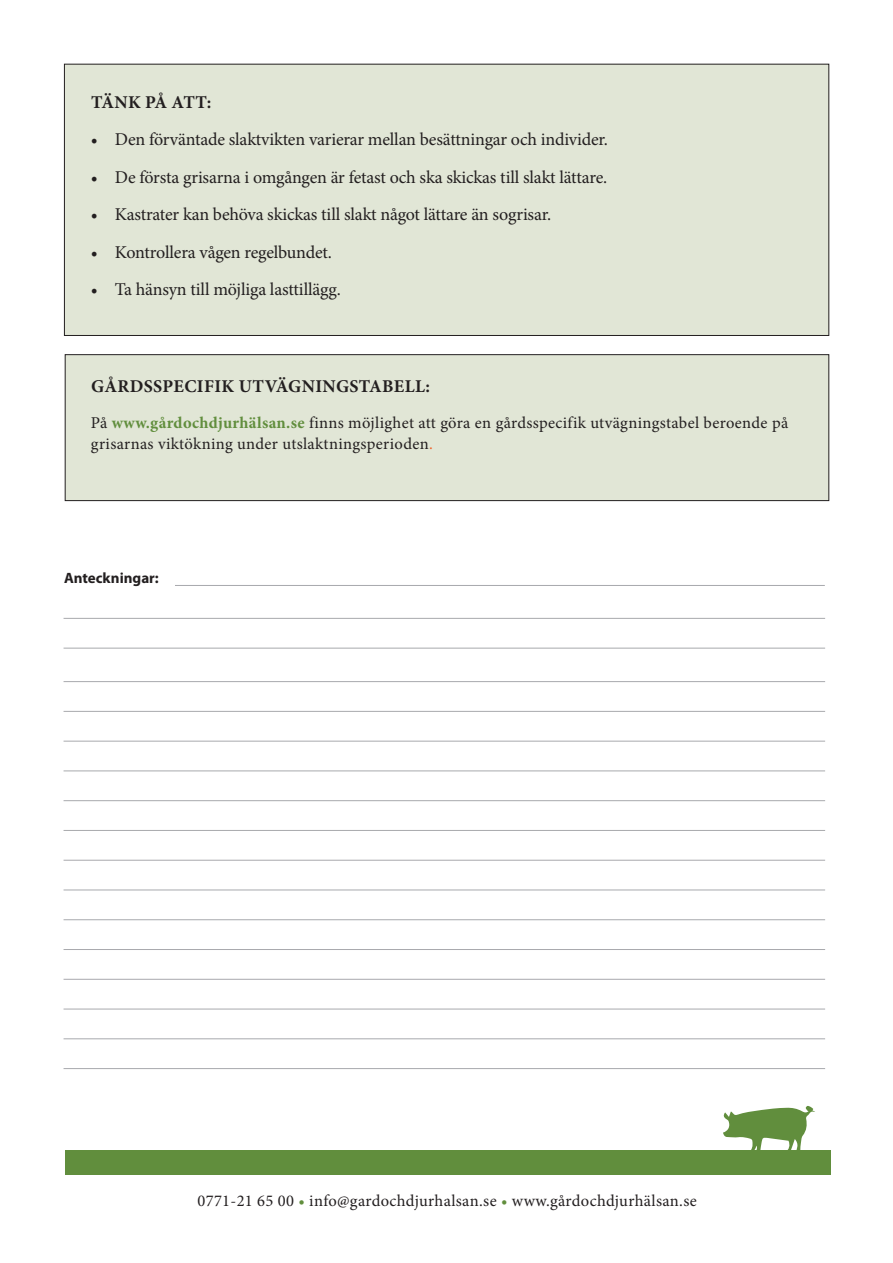
<style>
.page{position:relative;width:893px;height:1263px;background:#fff}
.page>*{position:absolute;margin:0;border:0;box-sizing:border-box;transform-origin:0 0}
.t1{font:18px "Minion Pro";letter-spacing:-.01em;color:#231f20}
.t2{font:700 18px "Minion Pro";letter-spacing:.02em;color:#231f20}
.t3{font:700 18px "Minion Pro";letter-spacing:-.015em;color:#231f20}
.t4{font:16.5px/21px "Minion Pro";letter-spacing:.02em;color:#231f20}
.t5{font:700 15px "Myriad Pro";color:#231f20}
.s1{font-weight:700;color:#618e3d}
.s2{color:#ee642c}
.s3{color:#618e3d}
</style>
<div class="page">
<hr style="left:175px;top:585px;width:650px;height:1px;background:#a8a9ad">
<hr style="left:64px;top:618px;width:761px;height:1px;background:#a8a9ad">
<hr style="left:64px;top:648px;width:761px;height:1px;background:#a8a9ad">
<hr style="left:64px;top:681px;width:761px;height:1px;background:#a8a9ad">
<hr style="left:64px;top:711px;width:761px;height:1px;background:#a8a9ad">
<hr style="left:64px;top:741px;width:761px;height:1px;background:#a8a9ad">
<hr style="left:64px;top:770px;width:761px;height:1px;background:#a8a9ad">
<hr style="left:64px;top:800px;width:761px;height:1px;background:#a8a9ad">
<hr style="left:64px;top:830px;width:761px;height:1px;background:#a8a9ad">
<hr style="left:64px;top:860px;width:761px;height:1px;background:#a8a9ad">
<hr style="left:64px;top:889px;width:761px;height:1px;background:#a8a9ad">
<hr style="left:64px;top:919px;width:761px;height:1px;background:#a8a9ad">
<hr style="left:64px;top:949px;width:761px;height:1px;background:#a8a9ad">
<hr style="left:64px;top:979px;width:761px;height:1px;background:#a8a9ad">
<hr style="left:64px;top:1009px;width:761px;height:1px;background:#a8a9ad">
<hr style="left:64px;top:1038px;width:761px;height:1px;background:#a8a9ad">
<hr style="left:64px;top:1068px;width:761px;height:1px;background:#a8a9ad">
<div style="left:64px;top:64px;width:765px;height:271px;background:#e1e6d6"></div>
<div style="left:65px;top:355px;width:764px;height:146px;background:#e1e6d6"></div>
<div style="left:65px;top:354px;width:764px;height:147px;border:1px solid #231f20"></div>
<svg style="left:723px;top:1106px;width:92px;height:44px"></svg>
<div style="left:66px;top:1150px;width:765px;height:24px;background:#618e3d"></div>
<p class="t3" style="left:91px;top:90px;width:122px">TÄNK PÅ ATT:</p>
<p class="t1" style="left:91px;top:128px;width:518px">• Den förväntade slaktvikten varierar mellan besättningar och individer.</p>
<p class="t1" style="left:91px;top:165px;width:518px">• De första grisarna i omgången är fetast och ska skickas till slakt lättare.</p>
<p class="t1" style="left:91px;top:203px;width:462px">• Kastrater kan behöva skickas till slakt något lättare än sogrisar.</p>
<p class="t1" style="left:91px;top:240px;width:242px">• Kontrollera vågen regelbundet.</p>
<p class="t1" style="left:91px;top:278px;width:251px">• Ta hänsyn till möjliga lasttillägg.</p>
<p class="t2" style="left:91px;top:374px;width:340px">GÅRDSSPECIFIK UTVÄGNINGSTABELL:</p>
<p class="t4" style="left:91px;top:413px;width:699px">På <span class="s1">www.gårdochdjurhälsan.se</span> finns möjlighet att göra en gårdsspecifik utvägningstabel beroende på grisarnas viktökning under utslaktningsperioden<span class="s2">.</span></p>
<p class="t5" style="left:64px;top:570px;width:96px">Anteckningar:</p>
<p class="t4" style="left:197px;top:1190px;width:501px">0771-21 65 00 <span class="s3">•</span> info@gardochdjurhalsan.se <span class="s3">•</span> www.gårdochdjurhälsan.se</p>
</div>
